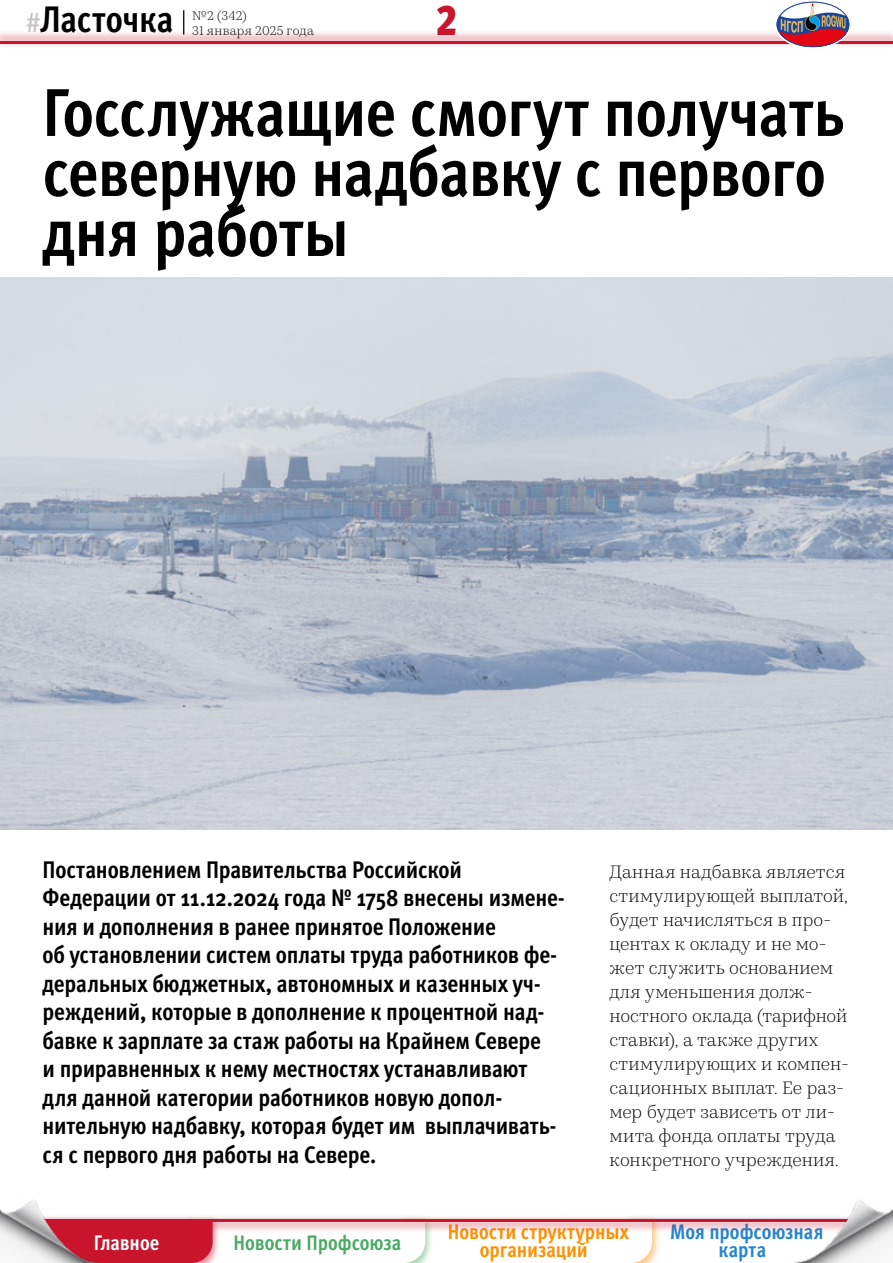
<style>
.page{position:relative;width:893px;height:1263px;background:#fff}
.page>*{position:absolute;margin:0;border:0;box-sizing:border-box;transform-origin:0 0}
.t1{font:700 condensed 67.5px/60px "Meta Pro";letter-spacing:-.01em;color:#000}
.t2{font:900 condensed 43.5px "Meta Pro";color:#c8142d}
.t3{font:700 condensed 36.9px "Meta Pro";letter-spacing:-.005em;color:#000}
.t4{font:700 condensed 24px/28.5px "Meta Pro";letter-spacing:-.01em;color:#000}
.t5{font:700 condensed 21px/18px "Meta Pro";color:#ff9000;text-align:center}
.t6{font:700 condensed 21px/18px "Meta Pro";letter-spacing:-.005em;color:#2585d0;text-align:center}
.t7{font:700 condensed 21px "Meta Pro";color:#4baa64}
.t8{font:700 condensed 21px "Meta Pro";letter-spacing:-.005em;color:#fff}
.t9{font:300 18px/24px "Kazimir Text";letter-spacing:.01em;color:#000}
.t10{font:300 12.75px/15px "Kazimir Text";letter-spacing:.02em;color:#000}
.s1{font-weight:400;font-stretch:normal;font-size:27px;color:#c6c1bf}
</style>
<div class="page">
<img style="left:0;top:277px;width:893px;height:553px">
<svg style="left:104px;top:1234px;width:555px;height:29px"></svg>
<div style="left:0;top:29px;width:893px;height:20px;background:#c8142d;opacity:.3"></div>
<hr style="left:0;top:41px;width:893px;height:3px;background:#c8142d">
<div style="left:0;top:1214px;width:893px;height:20px;background:#c8142d;opacity:.3"></div>
<hr style="left:0;top:1219px;width:893px;height:3px;background:#c8142d">
<svg style="left:183px;top:10px;width:1px;height:25px"></svg>
<svg style="left:775px;top:2px;width:75px;height:46px"></svg>
<div style="left:775px;top:0;width:75px;height:48px;border:1px solid #fff;border-radius:50%"></div>
<img style="left:0;top:1199px;width:104px;height:64px">
<img style="left:789px;top:1199px;width:104px;height:64px">
<h3 class="t3" style="left:26px;top:-9px;width:149px"><span class="s1">#</span>Ласточка</h3>
<p class="t10" style="left:192px;top:7px;width:123px">№2 (342)<br>31 января 2025 года</p>
<h2 class="t2" style="left:436px;top:-14px;width:23px">2</h2>
<h1 class="t1" style="left:43px;top:79px;width:803px">Госслужащие смогут получать северную надбавку с первого дня работы</h1>
<p class="t4" style="left:43px;top:854px;width:524px">Постановлением Правительства Рос сий ской Федерации от 11.12.2024 года № 1758 внесены измене&shy;ния и дополнения в ранее принятое Положение<br>об установлении сис тем оплаты труда работников фе&shy;деральных бюджетных, автономных и казенных уч&shy;реждений, которые в дополнение к процентной над&shy;бавке к зарплате за стаж работы на Крайнем Севере<br>и приравненных к нему местностях устанавливают для данной категории работников новую допол&shy;нительную надбавку, которая будет им выплачивать&shy;ся с первого дня работы на Севере.</p>
<p class="t9" style="left:609px;top:858px;width:241px">Данная надбавка является стимулирующей выплатой, будет начисляться в про&shy;центах к окладу и не мо&shy;жет служить основанием для уменьшения долж&shy;ностного оклада (тарифной ставки), а также других стимулирующих и компен&shy;сационных выплат. Ее раз&shy;мер будет зависеть от ли&shy;мита фонда оплаты труда конкретного учреждения.</p>
<p class="t8" style="left:94px;top:1226px;width:67px">Главное</p>
<p class="t7" style="left:234px;top:1226px;width:169px">Новости Профсоюза</p>
<p class="t5" style="left:448px;top:1222px;width:182px">Новости структурных организаций</p>
<p class="t6" style="left:670px;top:1222px;width:155px">Моя профсоюзная карта</p>
</div>
